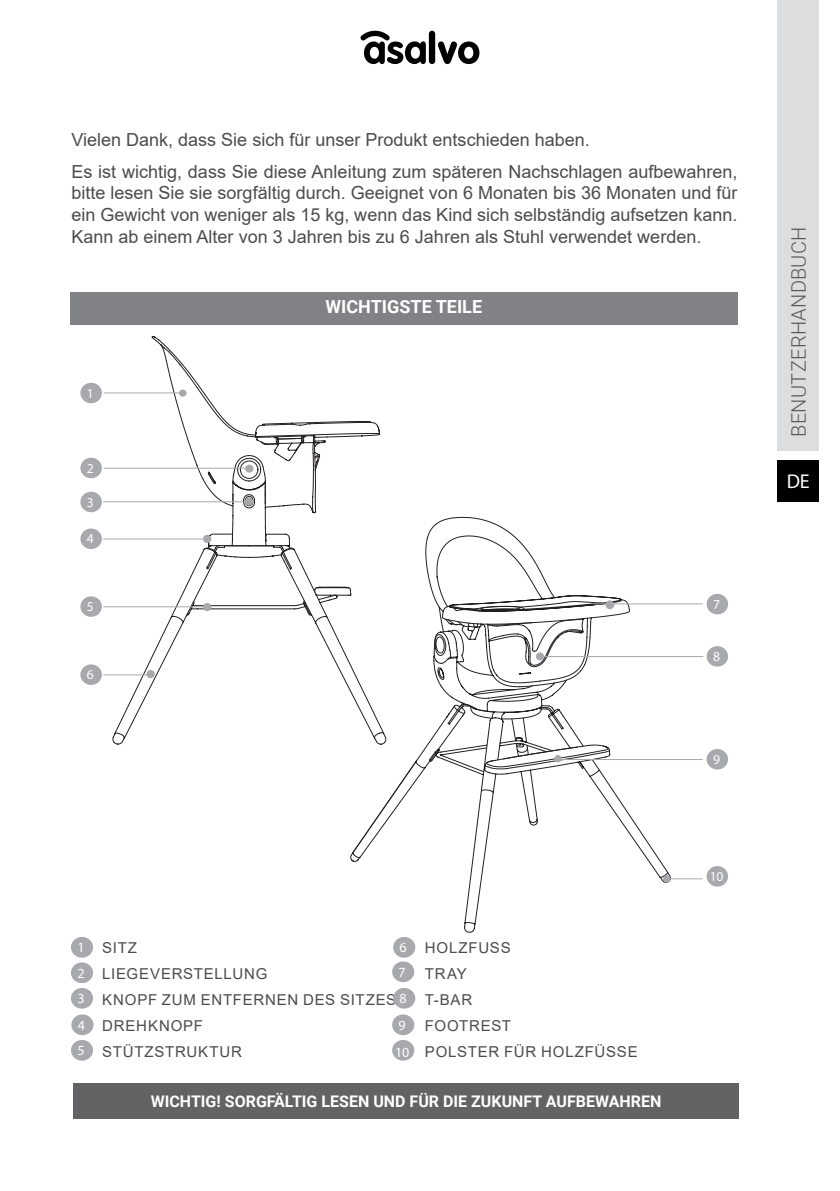
<style>
.page{position:relative;width:840px;height:1191px;background:#fff}
.page>*{position:absolute;margin:0;border:0;box-sizing:border-box;transform-origin:0 0}
.t1{font:300 20px "Roboto";letter-spacing:.015em;color:#57585a}
.t2{font:20px "Myriad Pro";color:#fff}
.t3{font:18px/21.6px "Arial";color:#4b4c4d}
.t4{font:700 18px "Roboto";color:#fff}
.t5{font:700 16px "Roboto";color:#fff}
.t6{font:15px/26px "Arial";letter-spacing:.05em;color:#4b4c4d}
.t7{font:14px/27.4px "Myriad Pro";color:#fff}
.t8{font:13.6px "Myriad Pro";color:#fff}
.s1{font-family:"Myriad Pro";font-size:14px;color:#fff}
</style>
<div class="page">
<div style="left:777px;top:0;width:41px;height:451px;background:#dcdddf"></div>
<div style="left:777px;top:460px;width:41px;height:42px;background:#000"></div>
<div style="left:428px;top:31px;width:7px;height:33px;background:#000001;border-radius:3px"></div>
<svg style="left:437px;top:41px;width:42px;height:23px"></svg>
<svg style="left:360px;top:31px;width:65px;height:33px"></svg>
<svg style="left:112px;top:363px;width:268px;height:382px"></svg>
<div style="left:179px;top:389px;width:7px;height:8px;background:#a8a9ad;border-radius:50%"></div>
<div style="left:245px;top:464px;width:8px;height:8px;background:#a8a9ad;border-radius:50%"></div>
<div style="left:203px;top:535px;width:8px;height:8px;background:#a8a9ad;border-radius:50%"></div>
<div style="left:203px;top:603px;width:8px;height:8px;background:#a8a9ad;border-radius:50%"></div>
<div style="left:146px;top:670px;width:9px;height:8px;background:#a8a9ad;border-radius:50%"></div>
<div style="left:245px;top:497px;width:8px;height:8px;background:#a8a9ad;border-radius:50%"></div>
<svg style="left:350px;top:516px;width:320px;height:422px"></svg>
<svg style="left:350px;top:600px;width:320px;height:280px"></svg>
<div style="left:662px;top:875px;width:8px;height:7px;background:#a8a9ad;border-radius:50%"></div>
<div style="left:554px;top:755px;width:7px;height:7px;background:#a8a9ad;border-radius:50%"></div>
<div style="left:535px;top:652px;width:8px;height:8px;background:#a8a9ad;border-radius:50%"></div>
<div style="left:605px;top:600px;width:9px;height:9px;background:#a8a9ad;border-radius:50%"></div>
<hr style="left:667px;top:878px;width:35px;height:1px;background:#a8a9ad">
<hr style="left:554px;top:759px;width:148px;height:1px;background:#a8a9ad">
<hr style="left:540px;top:656px;width:163px;height:1px;background:#a8a9ad">
<hr style="left:593px;top:603px;width:109px;height:1px;background:#a8a9ad">
<div style="left:706px;top:594px;width:21px;height:20px;background:#a8a9ad;border-radius:50%"></div>
<div style="left:706px;top:646px;width:21px;height:20px;background:#a8a9ad;border-radius:50%"></div>
<div style="left:706px;top:749px;width:21px;height:20px;background:#a8a9ad;border-radius:50%"></div>
<div style="left:706px;top:866px;width:21px;height:20px;background:#a8a9ad;border-radius:50%"></div>
<hr style="left:104px;top:392px;width:77px;height:1px;background:#a8a9ad">
<hr style="left:104px;top:468px;width:145px;height:1px;background:#a8a9ad">
<hr style="left:103px;top:501px;width:147px;height:1px;background:#a8a9ad">
<hr style="left:103px;top:538px;width:103px;height:1px;background:#a8a9ad">
<hr style="left:103px;top:606px;width:104px;height:1px;background:#a8a9ad">
<hr style="left:103px;top:674px;width:45px;height:1px;background:#a8a9ad">
<div style="left:80px;top:383px;width:22px;height:20px;background:#a8a9ad;border-radius:50%"></div>
<div style="left:80px;top:458px;width:22px;height:20px;background:#a8a9ad;border-radius:50%"></div>
<div style="left:80px;top:492px;width:22px;height:20px;background:#a8a9ad;border-radius:50%"></div>
<div style="left:80px;top:528px;width:22px;height:21px;background:#a8a9ad;border-radius:50%"></div>
<div style="left:80px;top:596px;width:22px;height:21px;background:#a8a9ad;border-radius:50%"></div>
<div style="left:80px;top:664px;width:22px;height:21px;background:#a8a9ad;border-radius:50%"></div>
<div style="left:70px;top:292px;width:667px;height:32px;background:#808285"></div>
<div style="left:71px;top:937px;width:22px;height:20px;background:#a8a9ad;border-radius:50%"></div>
<div style="left:71px;top:1014px;width:22px;height:21px;background:#a8a9ad;border-radius:50%"></div>
<div style="left:392px;top:961px;width:22px;height:21px;background:#a8a9ad;border-radius:50%"></div>
<div style="left:71px;top:962px;width:22px;height:21px;background:#a8a9ad;border-radius:50%"></div>
<div style="left:71px;top:1040px;width:22px;height:20px;background:#a8a9ad;border-radius:50%"></div>
<div style="left:393px;top:988px;width:22px;height:20px;background:#a8a9ad;border-radius:50%"></div>
<div style="left:71px;top:988px;width:22px;height:20px;background:#a8a9ad;border-radius:50%"></div>
<div style="left:393px;top:937px;width:22px;height:20px;background:#a8a9ad;border-radius:50%"></div>
<div style="left:392px;top:1014px;width:22px;height:21px;background:#a8a9ad;border-radius:50%"></div>
<div style="left:392px;top:1040px;width:22px;height:20px;background:#a8a9ad;border-radius:50%"></div>
<div style="left:73px;top:1083px;width:665px;height:36px;background:#636366"></div>
<p class="t3" style="left:71px;top:124px;width:667px;line-height:31.6px">Vielen Dank, dass Sie sich für unser Produkt entschieden haben.<br>Es ist wichtig, dass Sie diese Anleitung zum späteren Nachschlagen aufbewahren,</p>
<p class="t3" style="left:71px;top:182px;width:667px;text-align:justify">bitte lesen Sie sie sorgfältig durch. Geeignet von 6 Monaten bis 36 Monaten und für ein Gewicht von weniger als 15 kg, wenn das Kind sich selbständig aufsetzen kann.<br>Kann ab einem Alter von 3 Jahren bis zu 6 Jahren als Stuhl verwendet werden.</p>
<p class="t8" style="left:87px;top:384px;width:8px">1</p>
<p class="t8" style="left:87px;top:459px;width:8px">2</p>
<p class="t8" style="left:87px;top:493px;width:8px">3</p>
<p class="t8" style="left:87px;top:530px;width:8px">4</p>
<p class="t8" style="left:87px;top:598px;width:8px">5</p>
<p class="t8" style="left:87px;top:666px;width:8px">6</p>
<p class="t4" style="left:325px;top:294px;width:158px">WICHTIGSTE TEILE</p>
<p class="t6" style="left:102px;top:934px;width:306px">SITZ<br>LIEGEVERSTELLUNG<br>KNOPF ZUM ENTFERNEN DES SITZES <span class="s1">8<br></span>DREHKNOPF<br>STÜTZSTRUKTUR</p>
<p class="t6" style="left:424px;top:934px;width:214px">HOLZFUSS<br>TRAY<br>T-BAR<br>FOOTREST<br>POLSTER FÜR HOLZFÜSSE</p>
<p class="t7" style="left:399px;top:933px;width:9px">6</p>
<p class="t7" style="left:77px;top:933px;width:9px">1</p>
<p class="t7" style="left:77px;top:959px;width:9px">2</p>
<p class="t7" style="left:398px;top:958px;width:9px">7</p>
<p class="t7" style="left:77px;top:984px;width:9px">3</p>
<p class="t7" style="left:395px;top:1011px;width:16px">9<br>10</p>
<p class="t5" style="left:151px;top:1090px;width:511px">WICHTIG! SORGFÄLTIG LESEN UND FÜR DIE ZUKUNFT AUFBEWAHREN</p>
<p class="t7" style="left:78px;top:1011px;width:9px">4</p>
<p class="t7" style="left:77px;top:1036px;width:9px">5</p>
<p class="t8" style="left:712px;top:596px;width:8px">7</p>
<p class="t8" style="left:712px;top:648px;width:8px">8</p>
<p class="t8" style="left:712px;top:751px;width:8px">9</p>
<p class="t8" style="left:709px;top:868px;width:15px">10</p>
<p class="t1" style="left:784px;top:437px;width:212px;rotate:-90deg">BENUTZERHANDBUCH</p>
<p class="t2" style="left:786px;top:469px;width:24px">DE</p>
</div>
